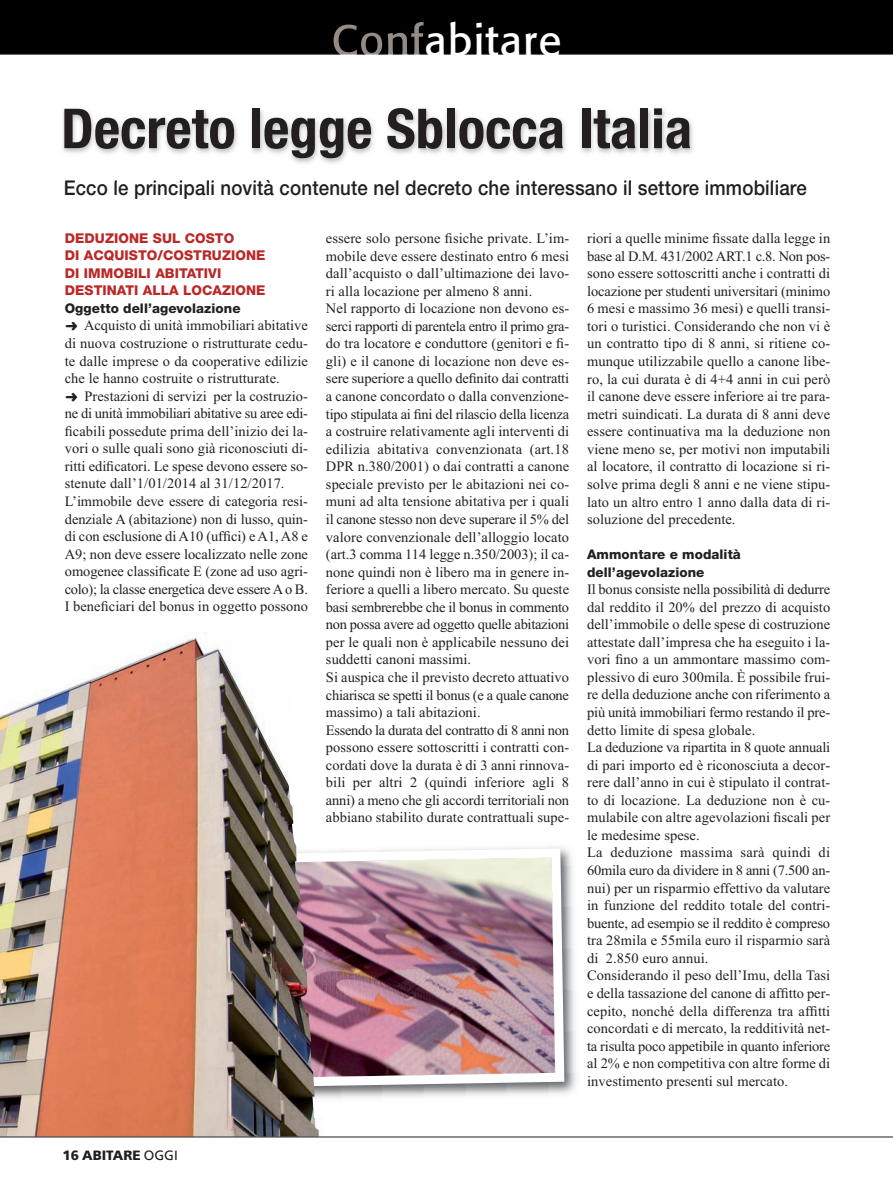
<style>
.page{position:relative;width:893px;height:1191px;background:#fff}
.page>*{position:absolute;margin:0;border:0;box-sizing:border-box;transform-origin:0 0}
.t1{font:700 condensed 55.05px "Helvetica Neue";color:#231f20}
.t2{font:43.05px "Formata";letter-spacing:.025em;color:#fff}
.t3{font:500 20.55px "Helvetica Neue";letter-spacing:.01em;color:#231f20;scale:.91 1}
.t4{font:14.4px/17.5px "Times New Roman";letter-spacing:.005em;color:#231f20}
.t5{font:800 13.5px/17.5px "Helvetica Neue";letter-spacing:.005em;color:#ba2827}
.t6{font:900 13.5px "Frutiger";color:#231f20}
.t7{font:800 13.35px/17.5px "Helvetica Neue";letter-spacing:.005em;color:#231f20}
.s1{font-weight:400}
</style>
<div class="page">
<img style="left:63px;top:108px;width:715px;height:73px">
<img style="left:65px;top:180px;width:80px;height:1px">
<div style="left:0;top:0;width:893px;height:54px;background:#000"></div>
<hr style="left:0;top:54px;width:893px;height:1px;background:#231f20">
<svg style="left:334px;top:22px;width:90px;height:32px"></svg>
<hr style="left:334px;top:54px;width:90px;height:1px;background:#bebfc2">
<img style="left:326px;top:852px;width:250px;height:247px">
<img style="left:326px;top:847px;width:243px;height:247px">
<img style="left:0;top:632px;width:326px;height:504px">
<hr style="left:0;top:1136px;width:893px;height:1px;background:#231f20">
<h2 class="t2" style="left:425px;top:22px;width:139px">abitare</h2>
<h1 class="t1" style="left:61px;top:109px;width:633px">Decreto legge Sblocca Italia</h1>
<h3 class="t3" style="left:64px;top:175px;width:818px">Ecco le principali novità contenute nel decreto che interessano il settore immobiliare</h3>
<p class="t5" style="left:65px;top:230px;width:202px">DEDUZIONE SUL COSTO<br>DI ACQUISTO/COSTRUZIONE<br>DI IMMOBILI ABITATIVI<br>DESTINATI ALLA LOCAZIONE</p>
<p class="t7" style="left:65px;top:300px;width:177px">Oggetto dell’agevolazione</p>
<p class="t4" style="left:65px;top:317px;width:245px;text-align:justify;text-indent:19px">Acquisto di unità immobiliari abitative di nuova costruzione o ristrutturate cedu&shy;te dalle imprese o da cooperative edilizie che le hanno costruite o ristrutturate.</p>
<p class="t4" style="left:65px;top:387px;width:245px;text-indent:20px">Prestazioni di servizi per la costruzio&shy;ne di unità immobiliari abitative su aree edi&shy;ficabili possedute prima dell’inizio dei la&shy;vori o sulle quali sono già riconosciuti di&shy;ritti edificatori. Le spese devono essere so&shy;stenute dall’1/01/2014 al 31/12/2017.<br>L’immobile deve essere di categoria resi&shy;denziale A (abitazione) non di lusso, quin&shy;di con esclusione di A10 (uffici) e A1, A8 e A9; non deve essere localizzato nelle zone omogenee classificate E (zone ad uso agri&shy;colo); la classe energetica deve essere A o B.<br>I beneficiari del bonus in oggetto possono</p>
<p class="t4" style="left:326px;top:229px;width:245px">essere solo persone fisiche private. L’im&shy;mobile deve essere destinato entro 6 mesi dall’acquisto o dall’ultimazione dei lavo&shy;ri alla locazione per almeno 8 anni.<br>Nel rapporto di locazione non devono es&shy;serci rapporti di parentela entro il primo gra&shy;do tra locatore e conduttore (genitori e fi&shy;gli) e il canone di locazione non deve es&shy;sere superiore a quello definito dai contratti a canone concordato o dalla convenzione&shy;tipo stipulata ai fini del rilascio della licenza a costruire relativamente agli interventi di edilizia abitativa convenzionata (art.18<br>DPR n.380/2001) o dai contratti a canone speciale previsto per le abitazioni nei co&shy;muni ad alta tensione abitativa per i quali il canone stesso non deve superare il 5% del valore convenzionale dell’alloggio locato (art.3 comma 114 legge n.350/2003); il ca&shy;none quindi non è libero ma in genere in&shy;feriore a quelli a libero mercato. Su queste basi sembrerebbe che il bonus in commento non possa avere ad oggetto quelle abitazioni per le quali non è applicabile nessuno dei suddetti canoni massimi.<br>Si auspica che il previsto decreto attuativo chiarisca se spetti il bonus (e a quale canone massimo) a tali abitazioni.<br>Essendo la durata del contratto di 8 anni non possono essere sottoscritti i contratti con&shy;cordati dove la durata è di 3 anni rinnova&shy;bili per altri 2 (quindi inferiore agli 8 anni) a meno che gli accordi territoriali non abbiano stabilito durate contrattuali supe-</p>
<p class="t4" style="left:587px;top:229px;width:245px;text-align:justify">riori a quelle minime fissate dalla legge in base al D.M. 431/2002 ART.1 c.8. Non pos&shy;sono essere sottoscritti anche i contratti di locazione per studenti universitari (minimo 6 mesi e massimo 36 mesi) e quelli transi&shy;tori o turistici. Considerando che non vi è un contratto tipo di 8 anni, si ritiene co&shy;munque utilizzabile quello a canone libe&shy;ro, la cui durata è di 4+4 anni in cui però il canone deve essere inferiore ai tre para&shy;metri suindicati. La durata di 8 anni deve essere continuativa ma la deduzione non viene meno se, per motivi non imputabili al locatore, il contratto di locazione si ri&shy;solve prima degli 8 anni e ne viene stipu&shy;lato un altro entro 1 anno dalla data di ri&shy;soluzione del precedente.</p>
<p class="t7" style="left:587px;top:546px;width:155px">Ammontare e modalità dell’agevolazione</p>
<p class="t4" style="left:587px;top:580px;width:245px">Il bonus consiste nella possibilità di dedurre dal reddito il 20% del prezzo di acquisto dell’immobile o delle spese di costruzione attestate dall’impresa che ha eseguito i la&shy;vori fino a un ammontare massimo com&shy;plessivo di euro 300mila. È possibile frui&shy;re della deduzione anche con riferimento a più unità immobiliari fermo restando il pre&shy;detto limite di spesa globale.<br>La deduzione va ripartita in 8 quote annuali di pari importo ed è riconosciuta a decor&shy;rere dall’anno in cui è stipulato il contrat&shy;to di locazione. La deduzione non è cu&shy;mulabile con altre agevolazioni fiscali per le medesime spese.<br>La deduzione massima sarà quindi di 60mila euro da dividere in 8 anni (7.500 an&shy;nui) per un risparmio effettivo da valutare in funzione del reddito totale del contri&shy;buente, ad esempio se il reddito è compreso tra 28mila e 55mila euro il risparmio sarà di 2.850 euro annui.<br>Considerando il peso dell’Imu, della Tasi e della tassazione del canone di affitto per&shy;cepito, nonché della differenza tra affitti concordati e di mercato, la redditività net&shy;ta risulta poco appetibile in quanto inferiore al 2% e non competitiva con altre forme di investimento presenti sul mercato.</p>
<p class="t6" style="left:63px;top:1149px;width:117px">16 ABITARE <span class="s1">OGGI</span></p>
</div>
